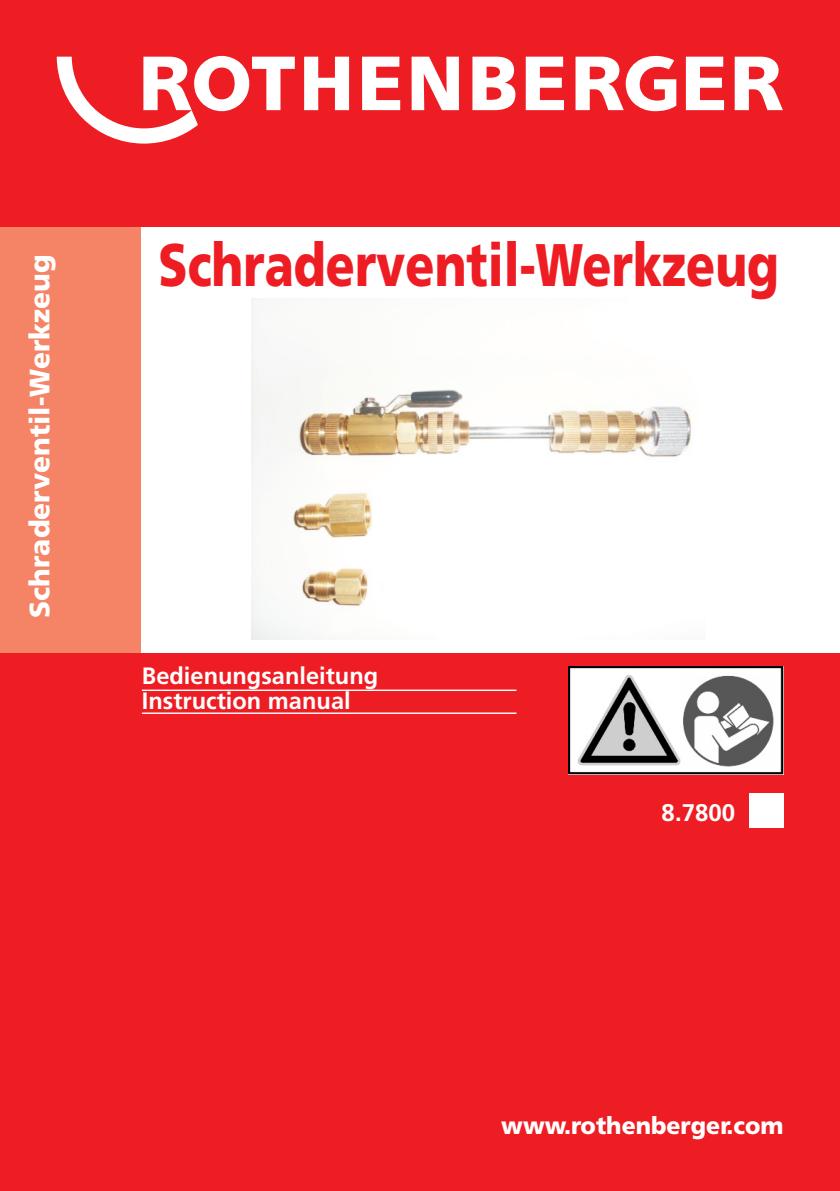
<style>
.page{position:relative;width:840px;height:1191px;background:#fff}
.page>*{position:absolute;margin:0;border:0;box-sizing:border-box;transform-origin:0 0}
.t1{font:60px "Frutiger 55 Roman,Bold";color:#ee1d23;scale:.8 1}
.t2{font:28px "Frutiger 55 Roman,Bold";color:#fff}
.t3{font:24px "Frutiger 55 Roman,Bold";color:#fff;scale:.96 1}
.t4{font:24px "Frutiger 45 Light,Bold";color:#fff}
.t5{font:23.6px/24.8px "Frutiger 45 Light,Bold";color:#fff}
</style>
<div class="page">
<div style="left:0;top:0;width:839px;height:1191px;background:#ee1d23"></div>
<svg style="left:57px;top:55px;width:725px;height:89px"></svg>
<div style="left:0;top:227px;width:141px;height:425px;background:#f48465"></div>
<img style="left:568px;top:666px;width:214px;height:108px">
<div style="left:142px;top:227px;width:697px;height:425px;background:#fff"></div>
<hr style="left:142px;top:712px;width:374px;height:2px;background:#fff">
<hr style="left:142px;top:689px;width:374px;height:2px;background:#fff">
<div style="left:748px;top:794px;width:34px;height:34px;background:#fff"></div>
<img style="left:251px;top:299px;width:441px;height:340px">
<p class="t2" style="left:29px;top:618px;width:365px;rotate:-90deg">Schraderventil-Werkzeug</p>
<h1 class="t1" style="left:158px;top:241px;width:777px">Schraderventil-Werkzeug</h1>
<p class="t5" style="left:142px;top:666px;width:238px">Bedienungsanleitung<br>Instruction manual</p>
<p class="t4" style="left:661px;top:803px;width:75px">8.7800</p>
<p class="t3" style="left:501px;top:1116px;width:295px">www.rothenberger.com</p>
</div>
